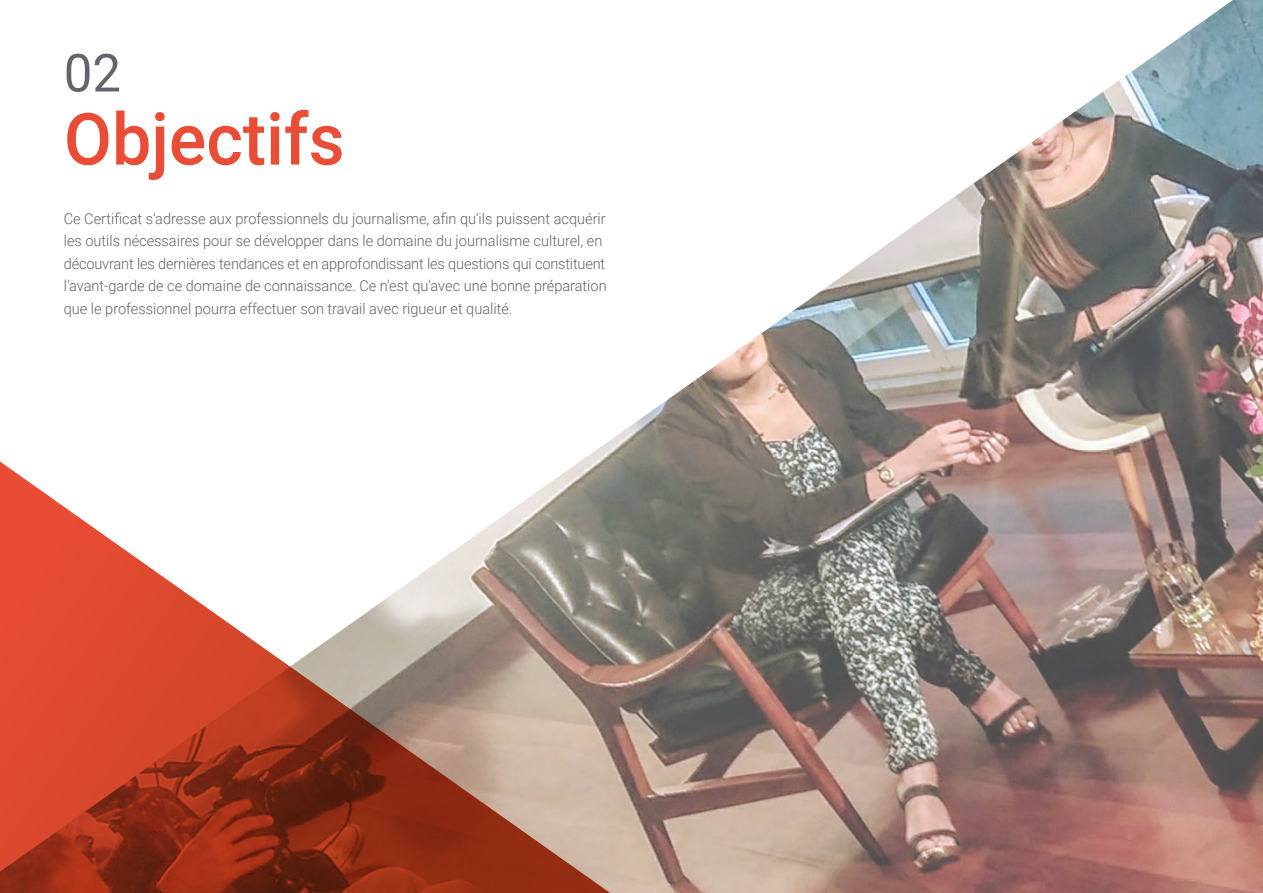
<style>
.page{position:relative;width:1263px;height:893px;background:#fff}
.page>*{position:absolute;margin:0;border:0;box-sizing:border-box;transform-origin:0 0}
.t1{font:500 72px "Roboto";color:#e94d35}
.t2{font:52.5px "Roboto";color:#61646a}
.t3{font:300 15px/22.5px "Roboto";color:#61646a}
</style>
<div class="page">
<img style="left:602px;top:0;width:661px;height:893px">
<svg style="left:0;top:446px;width:640px;height:447px"></svg>
<h2 class="t2" style="left:64px;top:36px;width:59px">02</h2>
<h1 class="t1" style="left:64px;top:89px;width:282px">Objectifs</h1>
<p class="t3" style="left:64px;top:207px;width:544px">Ce Certificat s'adresse aux professionnels du journalisme, afin qu'ils puissent acquérir les outils nécessaires pour se développer dans le domaine du journalisme culturel, en découvrant les dernières tendances et en approfondissant les questions qui constituent l'avant-garde de ce domaine de connaissance. Ce n'est qu'avec une bonne préparation que le professionnel pourra effectuer son travail avec rigueur et qualité.</p>
</div>
